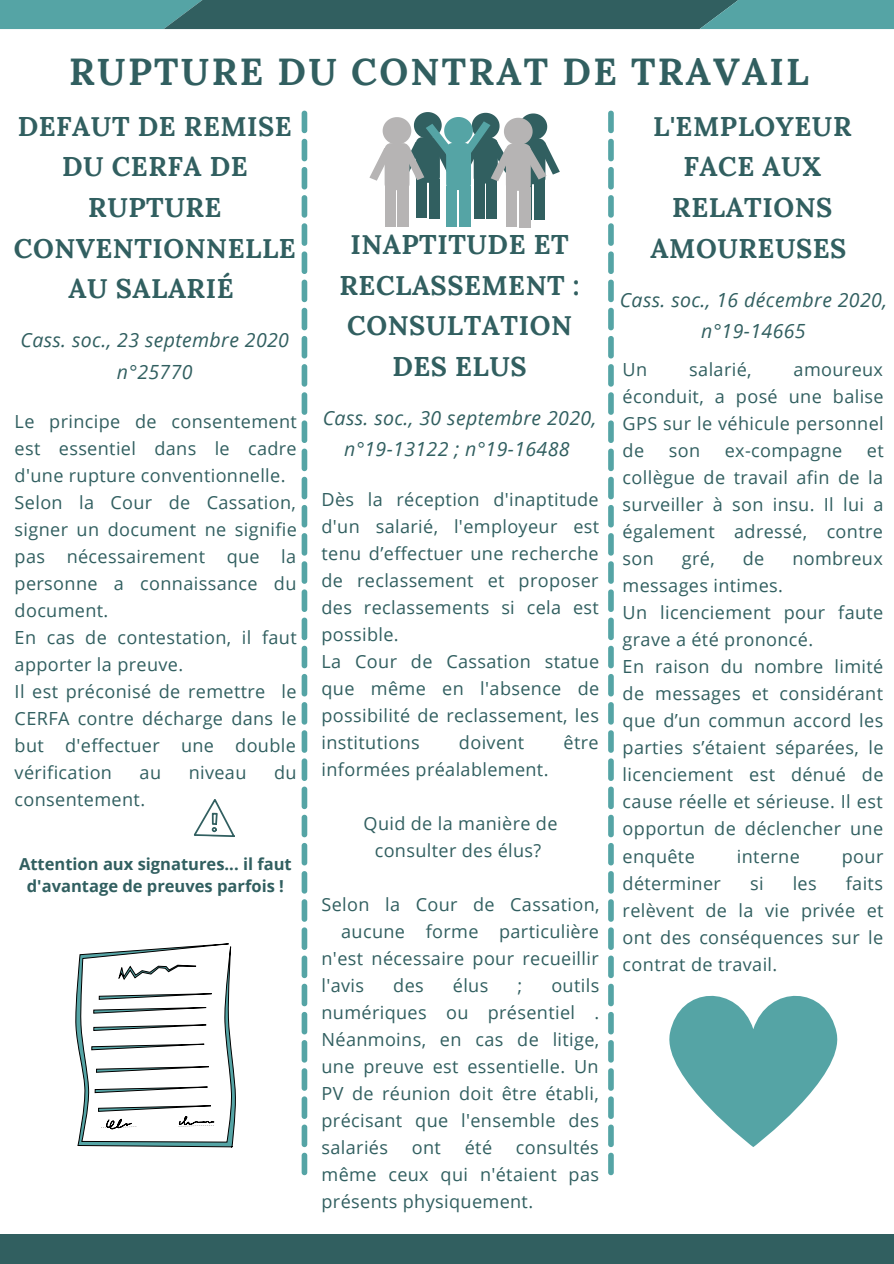
<style>
.page{position:relative;width:894px;height:1264px;background:#fff}
.page>*{position:absolute;margin:0;border:0;box-sizing:border-box;transform-origin:0 0}
.t1{font:700 37.5px "Lora";letter-spacing:.06em;color:#315f60}
.t2{font:700 27px/40.5px "Lora";letter-spacing:.02em;color:#315f60;text-align:center}
.t3{font:italic 19.5px/31.5px "Open Sans";letter-spacing:.02em;color:#315f60;text-align:center}
.t4{font:18px/27px "Open Sans";letter-spacing:.02em;color:#315f60;text-align:justify}
.t5{font:700 16.5px/22.5px "Open Sans";color:#315f60;text-align:center}
</style>
<div class="page">
<div style="left:0;top:1234px;width:893px;height:29px;background:#315f60"></div>
<svg style="left:0;top:0;width:893px;height:29px"></svg>
<svg style="left:75px;top:943px;width:161px;height:204px"></svg>
<svg style="left:301px;top:111px;width:6px;height:1064px"></svg>
<div style="left:416px;top:178px;width:10px;height:40px;background:#315f60"></div>
<svg style="left:530px;top:184px;width:2px;height:35px"></svg>
<div style="left:415px;top:137px;width:25px;height:46px;background:#315f60;border-radius:6px"></div>
<svg style="left:521px;top:139px;width:24px;height:45px"></svg>
<div style="left:428px;top:179px;width:11px;height:39px;background:#315f60"></div>
<div style="left:534px;top:180px;width:11px;height:40px;background:#315f60"></div>
<div style="left:474px;top:179px;width:10px;height:40px;background:#315f60"></div>
<div style="left:473px;top:138px;width:24px;height:45px;background:#315f60;border-radius:6px"></div>
<div style="left:486px;top:179px;width:11px;height:40px;background:#315f60"></div>
<div style="left:385px;top:186px;width:11px;height:41px;background:#b6b4b4"></div>
<div style="left:384px;top:143px;width:25px;height:47px;background:#b6b4b4;border-radius:6px"></div>
<div style="left:397px;top:186px;width:12px;height:41px;background:#b6b4b4"></div>
<div style="left:446px;top:186px;width:11px;height:40px;background:#55a4a5"></div>
<div style="left:446px;top:143px;width:25px;height:47px;background:#55a4a5;border-radius:6px"></div>
<div style="left:459px;top:186px;width:11px;height:41px;background:#55a4a5"></div>
<div style="left:506px;top:186px;width:11px;height:41px;background:#b6b4b4"></div>
<div style="left:505px;top:144px;width:25px;height:47px;background:#b6b4b4;border-radius:6px"></div>
<svg style="left:369px;top:112px;width:190px;height:69px"></svg>
<div style="left:519px;top:187px;width:11px;height:40px;background:#b6b4b4"></div>
<svg style="left:608px;top:111px;width:5px;height:1064px"></svg>
<svg style="left:669px;top:995px;width:168px;height:152px"></svg>
<svg style="left:194px;top:799px;width:41px;height:38px"></svg>
<p class="t1" style="left:69px;top:48px;width:741px">RUPTURE DU CONTRAT DE TRAVAIL</p>
<p class="t2" style="left:650px;top:106px;width:202px">L'EMPLOYEUR<br>FACE AUX<br>RELATIONS<br>AMOUREUSES</p>
<p class="t3" style="left:619px;top:283px;width:269px">Cass. soc., 16 décembre 2020,</p>
<p class="t3" style="left:701px;top:315px;width:106px">n°19-14665</p>
<p class="t2" style="left:14px;top:106px;width:283px">DEFAUT DE REMISE<br>DU CERFA DE<br>RUPTURE<br>CONVENTIONNELLE<br>AU SALARIÉ</p>
<p class="t3" style="left:21px;top:324px;width:270px">Cass. soc., 23 septembre 2020</p>
<p class="t3" style="left:117px;top:355px;width:77px">n°25770</p>
<p class="t4" style="left:15px;top:407px;width:283px">Le principe de consentement est essentiel dans le cadre d'une rupture conventionnelle.</p>
<p class="t4" style="left:15px;top:488px;width:284px">Selon la Cour de Cassation, signer un document ne signifie pas nécessairement que la personne a connaissance du document.</p>
<p class="t4" style="left:15px;top:623px;width:283px">En cas de contestation, il faut apporter la preuve.</p>
<p class="t4" style="left:15px;top:677px;width:283px">Il est préconisé de remettre le CERFA contre décharge dans le but d'effectuer une double vérification</p>
<p class="t2" style="left:339px;top:224px;width:241px">INAPTITUDE ET<br>RECLASSEMENT :<br>CONSULTATION<br>DES ELUS</p>
<p class="t3" style="left:323px;top:401px;width:275px">Cass. soc., 30 septembre 2020, n°19-13122 ; n°19-16488</p>
<p class="t4" style="left:321px;top:485px;width:279px">Dès la réception d'inaptitude d'un salarié, l'employeur est tenu d’effectuer une recherche de reclassement et proposer des reclassements si cela est possible.</p>
<p class="t4" style="left:321px;top:647px;width:279px">La Cour de Cassation statue que même en l'absence de possibilité de reclassement, les institutions</p>
<p class="t4" style="left:622px;top:355px;width:26px">Un</p>
<p class="t4" style="left:689px;top:355px;width:64px">salarié,</p>
<p class="t4" style="left:622px;top:355px;width:262px;text-indent:171px">amoureux éconduit, a posé une balise GPS sur le véhicule personnel de</p>
<p class="t4" style="left:622px;top:436px;width:262px;text-indent:244px">et collègue de travail afin de la surveiller à son insu. Il lui a également adressé, contre son</p>
<p class="t4" style="left:668px;top:436px;width:33px">son</p>
<p class="t4" style="left:724px;top:436px;width:119px">ex-compagne</p>
<p class="t4" style="left:681px;top:544px;width:34px">gré,</p>
<p class="t4" style="left:742px;top:544px;width:23px">de</p>
<p class="t4" style="left:792px;top:544px;width:92px">nombreux</p>
<p class="t4" style="left:622px;top:571px;width:162px">messages intimes.</p>
<p class="t4" style="left:622px;top:598px;width:262px">Un licenciement pour faute grave a été prononcé.</p>
<p class="t4" style="left:622px;top:652px;width:262px">En raison du nombre limité de messages et considérant que d’un commun accord les parties s’étaient séparées, le licenciement est dénué de cause réelle et sérieuse. Il est opportun de déclencher une enquête</p>
<p class="t4" style="left:459px;top:728px;width:67px">doivent</p>
<p class="t4" style="left:563px;top:728px;width:37px">être</p>
<p class="t4" style="left:321px;top:755px;width:228px">informées préalablement.</p>
<p class="t4" style="left:363px;top:809px;width:195px;text-align:center">Quid de la manière de consulter des élus?</p>
<p class="t4" style="left:321px;top:890px;width:279px">Selon la Cour de Cassation,</p>
<p class="t4" style="left:341px;top:917px;width:259px">aucune forme particulière</p>
<p class="t4" style="left:321px;top:944px;width:279px">n'est nécessaire pour recueillir</p>
<p class="t4" style="left:321px;top:971px;width:44px">l'avis</p>
<p class="t4" style="left:393px;top:971px;width:32px">des</p>
<p class="t4" style="left:453px;top:971px;width:37px">élus</p>
<p class="t4" style="left:517px;top:971px;width:6px">;</p>
<p class="t4" style="left:139px;top:758px;width:23px">au</p>
<p class="t4" style="left:189px;top:758px;width:59px">niveau</p>
<p class="t4" style="left:274px;top:758px;width:24px">du</p>
<p class="t4" style="left:15px;top:785px;width:132px">consentement.</p>
<p class="t4" style="left:736px;top:842px;width:64px">interne</p>
<p class="t4" style="left:841px;top:842px;width:43px">pour</p>
<p class="t5" style="left:19px;top:852px;width:274px">Attention aux signatures... il faut d'avantage de preuves parfois !</p>
<p class="t4" style="left:622px;top:869px;width:100px">déterminer</p>
<p class="t4" style="left:749px;top:869px;width:15px">si</p>
<p class="t4" style="left:792px;top:869px;width:26px">les</p>
<p class="t4" style="left:622px;top:869px;width:262px;text-indent:223px">faits relèvent de la vie privée et ont des conséquences sur le contrat de travail.</p>
<p class="t4" style="left:321px;top:971px;width:279px;text-indent:230px">outils numériques ou présentiel .<br>Néanmoins, en cas de litige, une preuve est essentielle. Un PV de réunion doit être établi, précisant que l'ensemble des salariés</p>
<p class="t4" style="left:321px;top:1133px;width:279px;text-indent:194px">consultés même ceux qui n'étaient pas présents physiquement.</p>
<p class="t4" style="left:412px;top:1133px;width:31px">ont</p>
<p class="t4" style="left:464px;top:1133px;width:29px">été</p>
</div>
